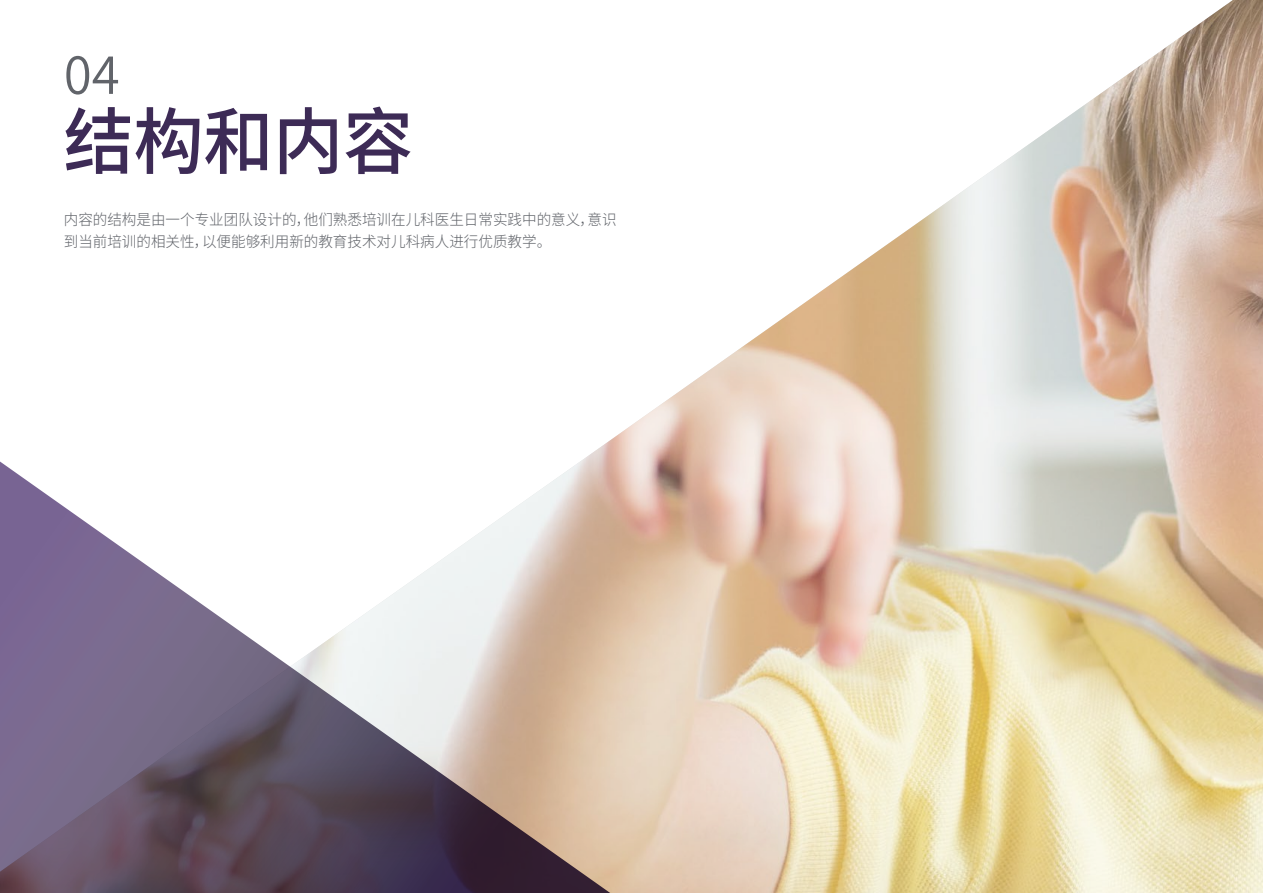
<style>
.page{position:relative;width:1263px;height:893px;background:#fff}
.page>*{position:absolute;margin:0;border:0;box-sizing:border-box;transform-origin:0 0}
.t1{font:500 72px "Source Han Sans CN";color:#3d2b56}
.t2{font:52.5px "Source Han Sans CN";color:#61646a}
.t3{font:300 15px/22.5px "Source Han Sans CN";color:#61646a}
</style>
<div class="page">
<img style="left:602px;top:0;width:661px;height:893px">
<svg style="left:0;top:446px;width:640px;height:447px"></svg>
<h2 class="t2" style="left:64px;top:45px;width:57px">04</h2>
<h1 class="t1" style="left:64px;top:101px;width:351px">结构和内容</h1>
<p class="t3" style="left:64px;top:208px;width:554px">内容的结构是由一个专业团队设计的，他们熟悉培训在儿科医生日常实践中的意义，意识到当前培训的相关性，以便能够利用新的教育技术对儿科病人进行优质教学。</p>
</div>
